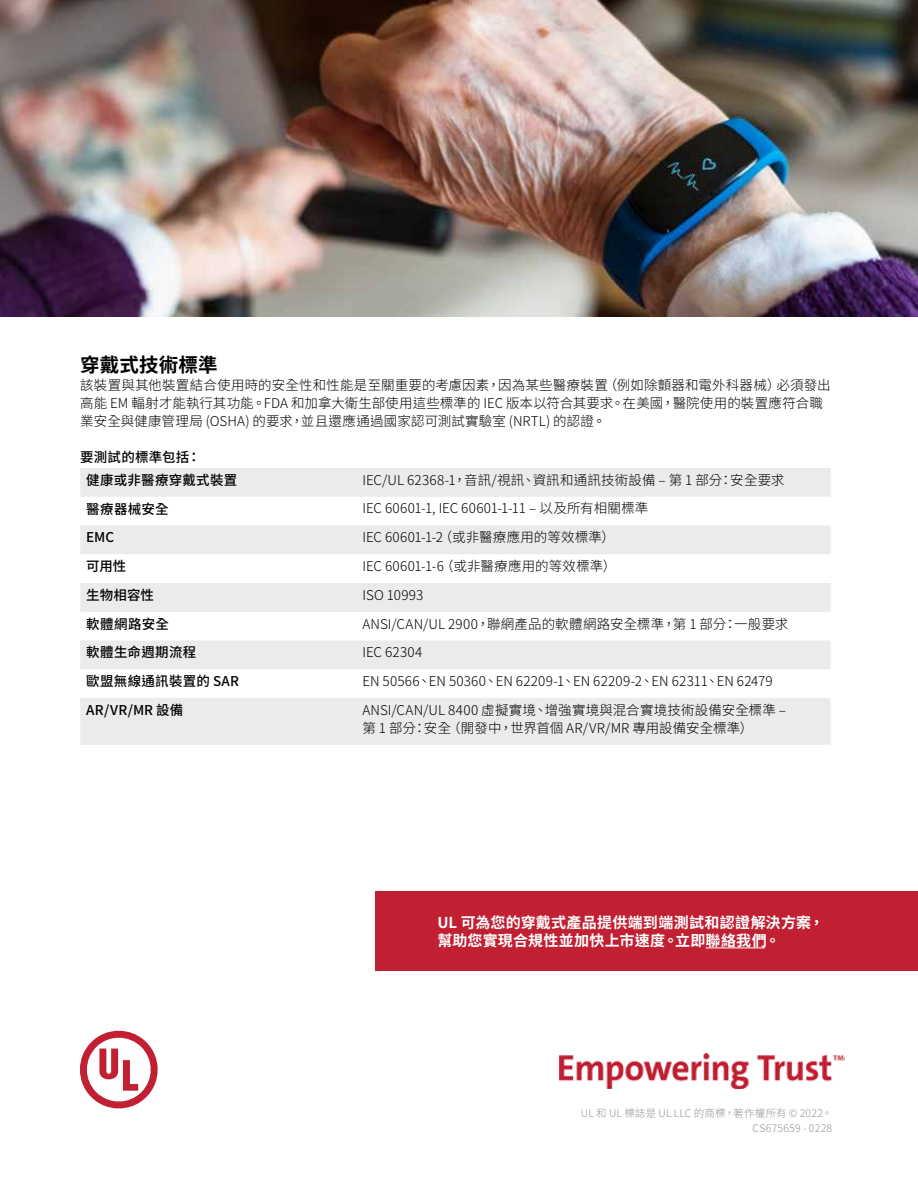
<style>
.page{position:relative;width:918px;height:1188px;background:#fff}
.page>*{position:absolute;margin:0;border:0;box-sizing:border-box;transform-origin:0 0}
.t1{font:700 19.5px "Noto Sans CJ Ktc";letter-spacing:.005em;color:#000}
.t2{font:700 15px/18px "Noto Sans CJ Ktc";letter-spacing:.015em;color:#fff}
.t3{font:300 13.5px/18px "Noto Sans CJ Ktc";letter-spacing:.01em;color:#000}
.t4{font:500 13.5px/22.8px "Noto Sans CJ Ktc";letter-spacing:.015em;color:#000}
.t5{font:300 10.5px/15px "Noto Sans CJ Ktc";letter-spacing:.02em;color:#939598;text-align:right}
</style>
<div class="page">
<svg style="left:80px;top:1030px;width:78px;height:79px"></svg>
<img style="left:0;top:0;width:918px;height:317px">
<div style="left:375px;top:891px;width:543px;height:80px;background:#c02032"></div>
<hr style="left:706px;top:948px;width:59px;height:1px;background:#fff">
<svg style="left:80px;top:468px;width:751px;height:277px;fill:#ebebeb"></svg>
<img style="left:559px;top:1053px;width:285px;height:35px">
<h1 class="t1" style="left:80px;top:354px;width:139px">穿戴式技術標準</h1>
<p class="t3" style="left:80px;top:376px;width:752px">該裝置與其他裝置結合使用時的安全性和性能是至關重要的考慮因素，因為某些醫療裝置（例如除顫器和電外科器械）必須發出高能 EM 輻射才能執行其功能。FDA 和加拿大衛生部使用這些標準的 IEC 版本以符合其要求。在美國，醫院使用的裝置應符合職業安全與健康管理局 (OSHA) 的要求，並且還應通過國家認可測試實驗室 (NRTL) 的認證。</p>
<p class="t4" style="left:86px;top:446px;width:153px;text-indent:-6px">要測試的標準包括：<br>健康或非醫療穿戴式裝置</p>
<p class="t3" style="left:362px;top:471px;width:424px">IEC/UL 62368-1，音訊/視訊、資訊和通訊技術設備 – 第 1 部分：安全要求</p>
<p class="t4" style="left:86px;top:497px;width:84px">醫療器械安全</p>
<p class="t3" style="left:362px;top:500px;width:287px">IEC 60601-1, IEC 60601-1-11 – 以及所有相關標準</p>
<p class="t4" style="left:86px;top:526px;width:30px">EMC</p>
<p class="t3" style="left:362px;top:529px;width:254px">IEC 60601-1-2（或非醫療應用的等效標準）</p>
<p class="t4" style="left:86px;top:555px;width:42px">可用性</p>
<p class="t3" style="left:362px;top:557px;width:256px">IEC 60601-1-6（或非醫療應用的等效標準）</p>
<p class="t4" style="left:86px;top:584px;width:69px">生物相容性</p>
<p class="t3" style="left:362px;top:586px;width:62px">ISO 10993</p>
<p class="t4" style="left:86px;top:612px;width:84px">軟體網路安全</p>
<p class="t3" style="left:362px;top:615px;width:427px">ANSI/CAN/UL 2900，聯網產品的軟體網路安全標準，第 1 部分：一般要求</p>
<p class="t4" style="left:86px;top:641px;width:111px">軟體生命週期流程</p>
<p class="t3" style="left:362px;top:644px;width:62px">IEC 62304</p>
<p class="t4" style="left:86px;top:670px;width:154px">歐盟無線通訊裝置的 SAR</p>
<p class="t3" style="left:362px;top:672px;width:412px">EN 50566、EN 50360、EN 62209-1、EN 62209-2、EN 62311、EN 62479</p>
<p class="t4" style="left:86px;top:699px;width:99px">AR/VR/MR 設備</p>
<p class="t3" style="left:362px;top:701px;width:425px">ANSI/CAN/UL 8400 虛擬實境、增強實境與混合實境技術設備安全標準 –第 1 部分：安全（開發中，世界首個 AR/VR/MR 專用設備安全標準）</p>
<p class="t2" style="left:437px;top:913px;width:388px">UL 可為您的穿戴式產品提供端到端測試和認證解決方案，幫助您實現合規性並加快上市速度。立即聯絡我們。</p>
<p class="t5" style="left:581px;top:1106px;width:253px">UL 和 UL 標誌是 UL LLC 的商標，著作權所有 © 2022。<br>CS675659 - 0228</p>
</div>
